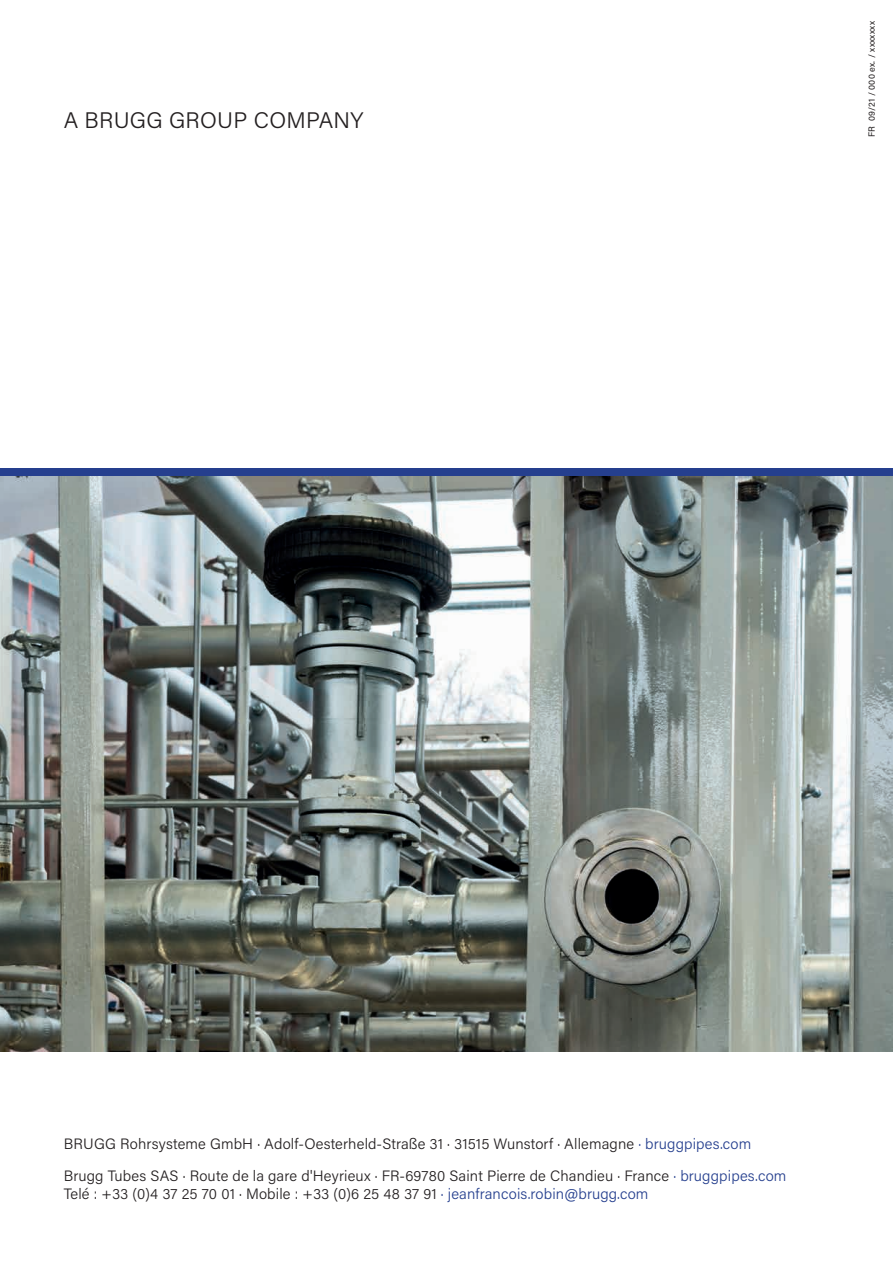
<style>
.page{position:relative;width:893px;height:1263px;background:#fff}
.page>*{position:absolute;margin:0;border:0;box-sizing:border-box;transform-origin:0 0}
.t1{font:300 22.5px "Acumin Pro";letter-spacing:.015em;color:#231f20}
.t2{font:300 15px/32.4px "Acumin Pro";letter-spacing:.01em;color:#231f20}
.t3{font:9px "Acumin Pro";letter-spacing:.03em;color:#231f20}
.s1{color:#253f8e}
</style>
<div class="page">
<div style="left:0;top:468px;width:893px;height:8px;background:#253f8e"></div>
<img style="left:0;top:476px;width:893px;height:575px">
<h1 class="t1" style="left:64px;top:104px;width:301px">A BRUGG GROUP COMPANY</h1>
<p class="t3" style="left:865px;top:137px;width:117px;rotate:-90deg">FR 09/21 / 000 ex. / xxxxxxx</p>
<p class="t2" style="left:64px;top:1127px;width:724px">BRUGG Rohrsysteme GmbH · Adolf-Oesterheld-Straße 31 · 31515 Wunstorf · Allemagne <span class="s1">· bruggpipes.com<br></span>Brugg Tubes SAS · Route de la gare d'Heyrieux · FR-69780 Saint Pierre de Chandieu · France <span class="s1">· bruggpipes.com</span></p>
<p class="t2" style="left:64px;top:1177px;width:586px">Telé : +33 (0)4 37 25 70 01 · Mobile : +33 (0)6 25 48 37 91 <span class="s1">· jeanfrancois.robin@brugg.com</span></p>
</div>
